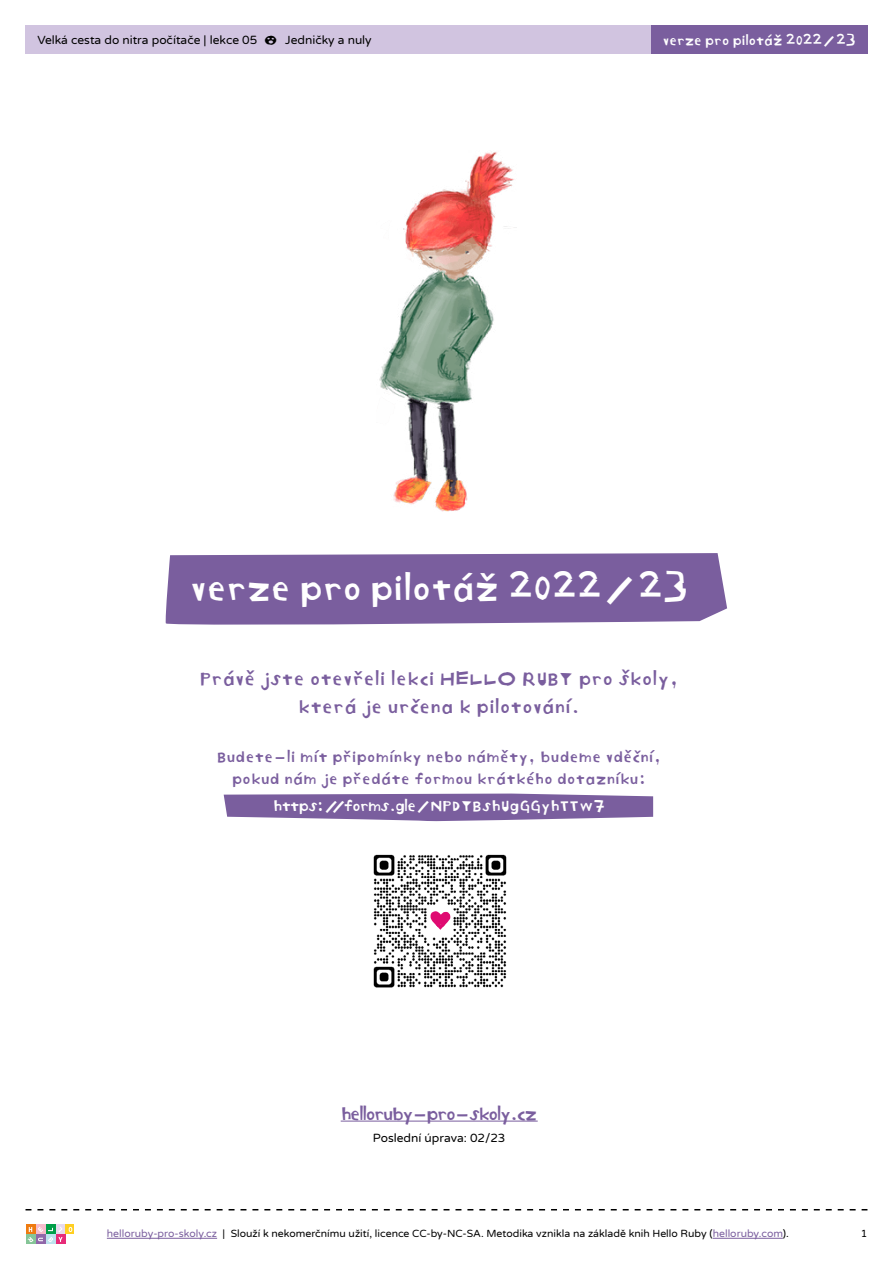
<style>
.page{position:relative;width:893px;height:1263px;background:#fff}
.page>*{position:absolute;margin:0;border:0;box-sizing:border-box;transform-origin:0 0}
.t1{font:31.05px "Hello Ruby CZ";letter-spacing:-.06em;color:#fff}
.t2{font:16.5px/27.6px "Hello Ruby CZ";letter-spacing:-.03em;color:#7a5e9e;text-align:center}
.t3{font:16.2px "Hello Ruby CZ";color:#000}
.t4{font:16.05px "Hello Ruby CZ";letter-spacing:-.14em;color:#7a5e9e}
.t5{font:13.5px/21.6px "Hello Ruby CZ";letter-spacing:-.03em;color:#7a5e9e;text-align:center}
.t6{font:13.5px "Hello Ruby CZ";letter-spacing:-.03em;color:#fff}
.t7{font:12px "Varela Round";color:#000}
.t8{font:12px "Hello Ruby CZ";letter-spacing:-.06em;color:#fff}
.t9{font:10.5px "Varela Round";color:#000}
.s1{color:#7a5e9e}
</style>
<div class="page">
<div style="left:26px;top:26px;width:841px;height:28px;background:#d1c4e0"></div>
<svg style="left:26px;top:1209px;width:841px;height:1px"></svg>
<div style="left:651px;top:26px;width:216px;height:28px;background:#7a5e9e"></div>
<div style="left:26px;top:1224px;width:10px;height:10px;background:#ef7b10"></div>
<div style="left:36px;top:1224px;width:10px;height:10px;background:#f6bccc"></div>
<div style="left:46px;top:1224px;width:10px;height:10px;background:#009e48"></div>
<div style="left:56px;top:1224px;width:9px;height:10px;background:#e7daed"></div>
<div style="left:65px;top:1224px;width:9px;height:10px;background:#ffcf21"></div>
<svg style="left:69px;top:1227px;width:3px;height:5px"></svg>
<div style="left:26px;top:1234px;width:10px;height:10px;background:#85c597"></div>
<div style="left:36px;top:1234px;width:10px;height:10px;background:#9067a9"></div>
<div style="left:46px;top:1234px;width:10px;height:10px;background:#bde3ee"></div>
<div style="left:56px;top:1234px;width:9px;height:10px;background:#e72b78"></div>
<svg style="left:27px;top:1227px;width:36px;height:15px"></svg>
<hr style="left:107px;top:1238px;width:110px;height:1px;background:#7a5e9e">
<hr style="left:713px;top:1238px;width:70px;height:1px;background:#7a5e9e">
<svg style="left:165px;top:553px;width:562px;height:72px;background:#8166a3"></svg>
<svg style="left:224px;top:793px;width:429px;height:29px;background:#8e77ad"></svg>
<img style="left:379px;top:152px;width:137px;height:360px">
<img style="left:373px;top:854px;width:134px;height:134px">
<div style="left:428px;top:905px;width:24px;height:30px;background:#fff"></div>
<svg style="left:431px;top:911px;width:19px;height:19px"></svg>
<hr style="left:341px;top:1121px;width:197px;height:1px;background:#7a5e9e">
<h3 class="t3" style="left:264px;top:27px;width:14px">♦</h3>
<p class="t8" style="left:662px;top:31px;width:195px">verze pro pilotáž 2022/23</p>
<p class="t7" style="left:37px;top:32px;width:221px">Velká cesta do nitra počítače | lekce 05</p>
<p class="t7" style="left:285px;top:32px;width:88px">Jedničky a nuly</p>
<h1 class="t1" style="left:189px;top:564px;width:501px">verze pro pilotáž 2022/23</h1>
<h2 class="t2" style="left:199px;top:665px;width:481px">Právě jste otevřeli lekci HELLO RUBY pro školy, která je určena k pilotování.</h2>
<p class="t5" style="left:217px;top:746px;width:446px">Budete-li mít připomínky nebo náměty, budeme vděční, pokud nám je předáte formou krátkého dotazníku:</p>
<p class="t6" style="left:273px;top:796px;width:334px">https://forms.gle/NPDYBshUgGGyhTTw7</p>
<h3 class="t4" style="left:341px;top:1101px;width:198px">helloruby-pro-skoly.cz</h3>
<p class="t7" style="left:373px;top:1130px;width:134px">Poslední úprava: 02/23</p>
<p class="t9" style="left:107px;top:1227px;width:683px"><span class="s1">helloruby-pro-skoly.cz</span> | Slouží k nekomerčnímu užití, licence CC-by-NC-SA. Metodika vznikla na základě knih Hello Ruby (<span class="s1">helloruby.com</span>).</p>
<p class="t9" style="left:861px;top:1227px;width:8px">1</p>
</div>
